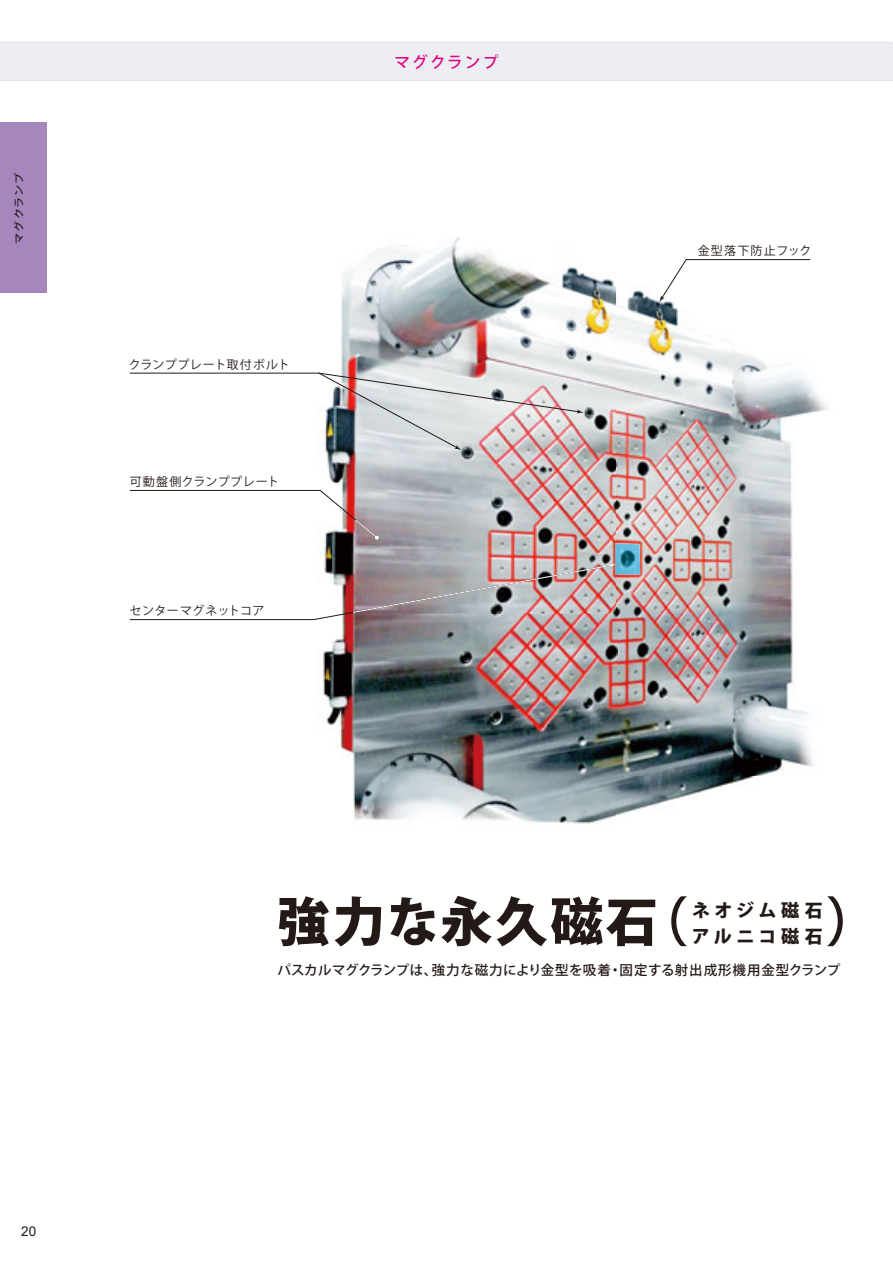
<style>
.page{position:relative;width:893px;height:1263px;background:#fff}
.page>*{position:absolute;margin:0;border:0;box-sizing:border-box;transform-origin:0 0}
.t1{font:52.5px "Koz Go Pro Heavy 90 msp RKSJ H";letter-spacing:.05em;color:#231916}
.t2{font:18px/25.5px "Koz Go Pro Heavy 90 msp RKSJ H";letter-spacing:.255em;color:#231916}
.t3{font:15.75px "Koz Go Pro Medium 90 msp RKSJ H";letter-spacing:.14em;color:#e4007f}
.t4{font:13.5px "Koz Go Pro Medium 90 msp RKSJ H";letter-spacing:.03em;color:#231916}
.t5{font:13.5px "Arial";color:#231916}
.t6{font:12px "Koz Go Pro Regular 90 msp RKSJ H";letter-spacing:.04em;color:#231916}
.t7{font:12px "Koz Go Pro Regular 90 msp RKSJ H";letter-spacing:.1em;color:#231916}
.t8{font:10.2px "Koz Go Pro Medium 90 msp RKSJ H";letter-spacing:.09em;color:#231916;scale:1.11 1}
</style>
<div class="page">
<img style="left:270px;top:238px;width:557px;height:586px">
<img style="left:615px;top:543px;width:25px;height:31px">
<img style="left:129px;top:564px;width:487px;height:56px">
<img style="left:129px;top:373px;width:455px;height:77px">
<svg style="left:659px;top:259px;width:152px;height:43px"></svg>
<svg style="left:129px;top:490px;width:250px;height:50px"></svg>
<div style="left:0;top:43px;width:892px;height:38px;background:#eceef3"></div>
<svg style="left:0;top:42px;width:892px;height:1px"></svg>
<hr style="left:0;top:43px;width:892px;height:1px;background:#d1d3d4">
<hr style="left:0;top:81px;width:892px;height:1px;background:#d1d3d4">
<div style="left:0;top:123px;width:47px;height:170px;background:#a687bd"></div>
<p class="t8" style="left:15px;top:244px;width:66px;rotate:-90deg">マグクランプ</p>
<p class="t6" style="left:129px;top:360px;width:162px">クランププレート取付ボルト</p>
<p class="t6" style="left:130px;top:477px;width:151px">可動盤側クランププレート</p>
<p class="t6" style="left:130px;top:606px;width:136px">センターマグネットコア</p>
<p class="t3" style="left:394px;top:56px;width:106px">マグクランプ</p>
<p class="t7" style="left:698px;top:246px;width:115px">金型落下防止フック</p>
<p class="t5" style="left:21px;top:1224px;width:17px">20</p>
<h1 class="t1" style="left:277px;top:902px;width:603px">強力な永久磁石（　　 ）</h1>
<p class="t4" style="left:277px;top:965px;width:564px">パスカルマグクランプは、強力な磁力により金型を吸着・固定する射出成形機用金型クランプ</p>
<h2 class="t2" style="left:692px;top:900px;width:133px">ネオジム磁石アルニコ磁石</h2>
</div>
